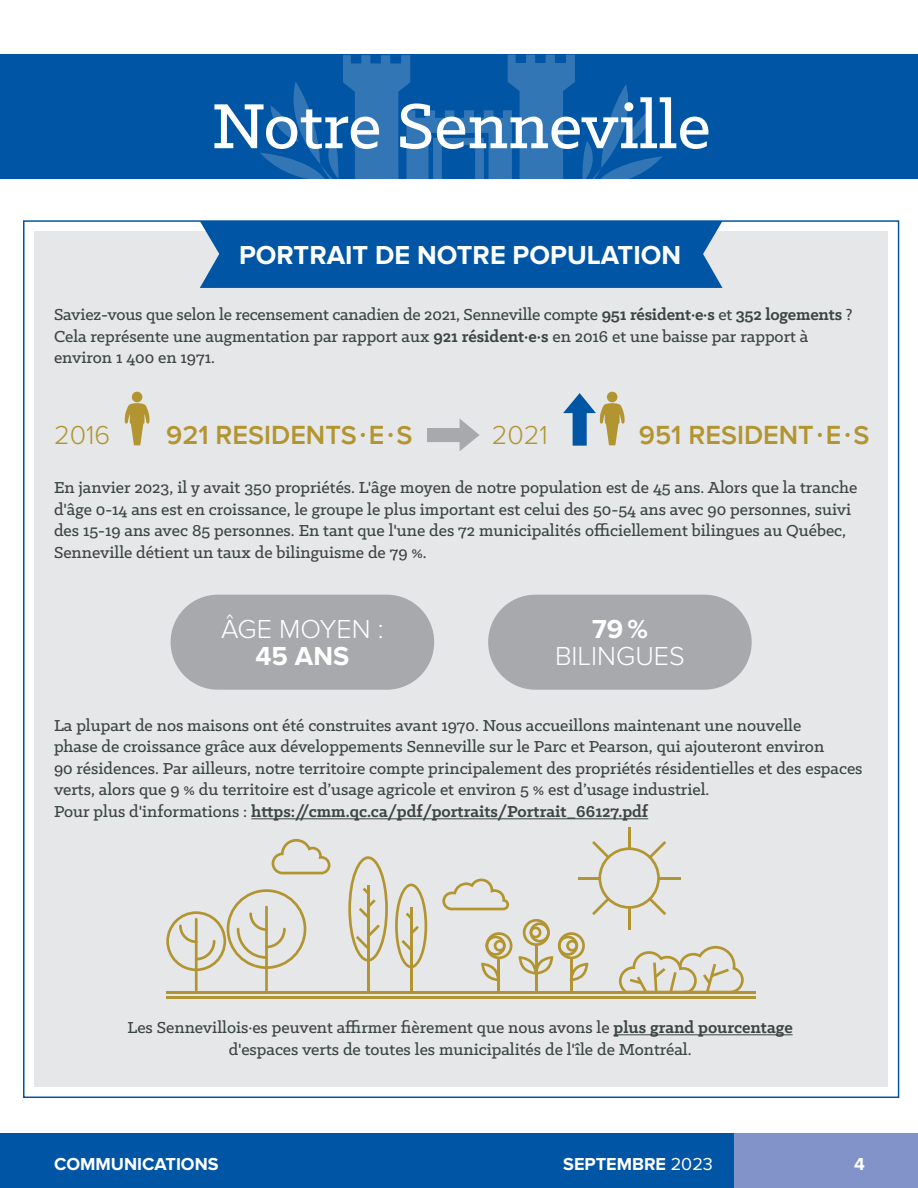
<style>
.page{position:relative;width:918px;height:1188px;background:#fff}
.page>*{position:absolute;margin:0;border:0;box-sizing:border-box;transform-origin:0 0}
.t1{font:500 72px "Klinic Slab";color:#fff}
.t2{font:600 27px "Proxima Nova";color:#b29530}
.t3{font:300 27px/27px "Proxima Nova";color:#fff;text-align:center}
.t4{font:700 27px "Proxima Nova";color:#fff}
.t5{font:300 27px "Proxima Nova";color:#b29530}
.t6{font:500 18px/21.6px "Klinic Slab";color:#3b4543}
.t7{font:700 18px "Proxima Nova";color:#fff}
.s1{font-weight:700}
.s2{font-size:18px}
.s3{font-weight:400}
</style>
<div class="page">
<div style="left:0;top:1134px;width:734px;height:54px;background:#0155a5"></div>
<div style="left:734px;top:1134px;width:184px;height:54px;background:#8193c9"></div>
<div style="left:35px;top:231px;width:853px;height:855px;background:#e6e7e9"></div>
<div style="left:0;top:54px;width:918px;height:125px;background:#0155a5"></div>
<svg style="left:260px;top:55px;width:315px;height:124px"></svg>
<svg style="left:582px;top:84px;width:80px;height:95px"></svg>
<svg style="left:125px;top:403px;width:25px;height:42px"></svg>
<div style="left:132px;top:392px;width:10px;height:10px;background:#b29530;border-radius:50%"></div>
<div style="left:607px;top:392px;width:10px;height:10px;background:#b29530;border-radius:50%"></div>
<svg style="left:563px;top:393px;width:62px;height:53px"></svg>
<svg style="left:427px;top:419px;width:52px;height:32px"></svg>
<div style="left:171px;top:595px;width:263px;height:95px;background:#a8a9ad;border-radius:47px"></div>
<div style="left:488px;top:595px;width:264px;height:95px;background:#a8a9ad;border-radius:47px"></div>
<svg style="left:272px;top:839px;width:58px;height:35px"></svg>
<svg style="left:442px;top:879px;width:67px;height:31px"></svg>
<hr style="left:628px;top:827px;width:3px;height:22px;background:#b29530">
<hr style="left:265px;top:906px;width:3px;height:87px;background:#b29530">
<svg style="left:166px;top:889px;width:140px;height:82px"></svg>
<hr style="left:195px;top:918px;width:3px;height:75px;background:#b29530">
<hr style="left:166px;top:991px;width:149px;height:3px;background:#b29530">
<hr style="left:166px;top:996px;width:149px;height:3px;background:#b29530">
<hr style="left:314px;top:991px;width:149px;height:2px;background:#b29530">
<hr style="left:314px;top:996px;width:149px;height:3px;background:#b29530">
<hr style="left:367px;top:885px;width:2px;height:108px;background:#b29530">
<svg style="left:348px;top:856px;width:40px;height:106px"></svg>
<hr style="left:410px;top:907px;width:3px;height:86px;background:#b29530">
<svg style="left:395px;top:884px;width:32px;height:84px"></svg>
<hr style="left:461px;top:991px;width:148px;height:2px;background:#b29530">
<hr style="left:461px;top:996px;width:148px;height:3px;background:#b29530">
<hr style="left:497px;top:958px;width:3px;height:35px;background:#b29530">
<svg style="left:481px;top:932px;width:31px;height:49px"></svg>
<hr style="left:607px;top:991px;width:148px;height:2px;background:#b29530">
<hr style="left:607px;top:996px;width:148px;height:3px;background:#b29530">
<svg style="left:519px;top:841px;width:225px;height:150px"></svg>
<div style="left:200px;top:223px;width:523px;height:65px;background:#0155a5"></div>
<hr style="left:251px;top:818px;width:397px;height:1px;background:#3b4543">
<hr style="left:614px;top:1034px;width:179px;height:1px;background:#3b4543">
<p class="t1" style="left:212px;top:80px;width:500px">Notre Senneville</p>
<p class="t4" style="left:239px;top:240px;width:444px">PORTRAIT DE NOTRE POPULATION</p>
<p class="t6" style="left:54px;top:303px;width:800px">Saviez-vous que selon le recensement canadien de 2021, Senneville compte <span class="s1">951 résident·e·s</span> et <span class="s1">352 logements</span> ?<br>Cela représente une augmentation par rapport aux <span class="s1">921 résident·e·s</span> en 2016 et une baisse par rapport à environ 1 400 en 1971.</p>
<p class="t5" style="left:54px;top:419px;width:58px">2016</p>
<p class="t2" style="left:166px;top:419px;width:248px">921 RESIDENTS <span class="s2">•</span> E <span class="s2">•</span> S</p>
<p class="t5" style="left:492px;top:419px;width:58px">2021</p>
<p class="t2" style="left:639px;top:419px;width:232px">951 RESIDENT <span class="s2">•</span> E <span class="s2">•</span> S</p>
<p class="t6" style="left:54px;top:476px;width:805px">En janvier 2023, il y avait 350 propriétés. L'âge moyen de notre population est de 45 ans. Alors que la tranche d'âge 0-14 ans est en croissance, le groupe le plus important est celui des 50-54 ans avec 90 personnes, suivi des 15-19 ans avec 85 personnes. En tant que l'une des 72 municipalités officiellement bilingues au Québec, Senneville détient un taux de bilinguisme de 79 %.</p>
<p class="t3" style="left:221px;top:615px;width:164px">ÂGE MOYEN :<br><span class="s1">45 ANS</span></p>
<p class="t3" style="left:555px;top:615px;width:131px"><span class="s1">79 %<br></span>BILINGUES</p>
<p class="t6" style="left:54px;top:714px;width:810px">La plupart de nos maisons ont été construites avant 1970. Nous accueillons maintenant une nouvelle<br>phase de croissance grâce aux développements Senneville sur le Parc et Pearson, qui ajouteront environ<br>90 résidences. Par ailleurs, notre territoire compte principalement des propriétés résidentielles et des espaces verts, alors que 9 % du territoire est d’usage agricole et environ 5 % est d’usage industriel.<br>Pour plus d'informations : <span class="s1">https://cmm.qc.ca/pdf/portraits/Portrait_66127.pdf</span></p>
<p class="t6" style="left:127px;top:1016px;width:667px;text-align:center">Les Sennevillois·es peuvent affirmer fièrement que nous avons le <span class="s1">plus grand pourcentage </span>d'espaces verts de toutes les municipalités de l'île de Montréal.</p>
<p class="t7" style="left:54px;top:1154px;width:166px">COMMUNICATIONS</p>
<p class="t7" style="left:563px;top:1154px;width:151px">SEPTEMBRE <span class="s3">2023</span></p>
<p class="t7" style="left:854px;top:1154px;width:12px">4</p>
</div>
